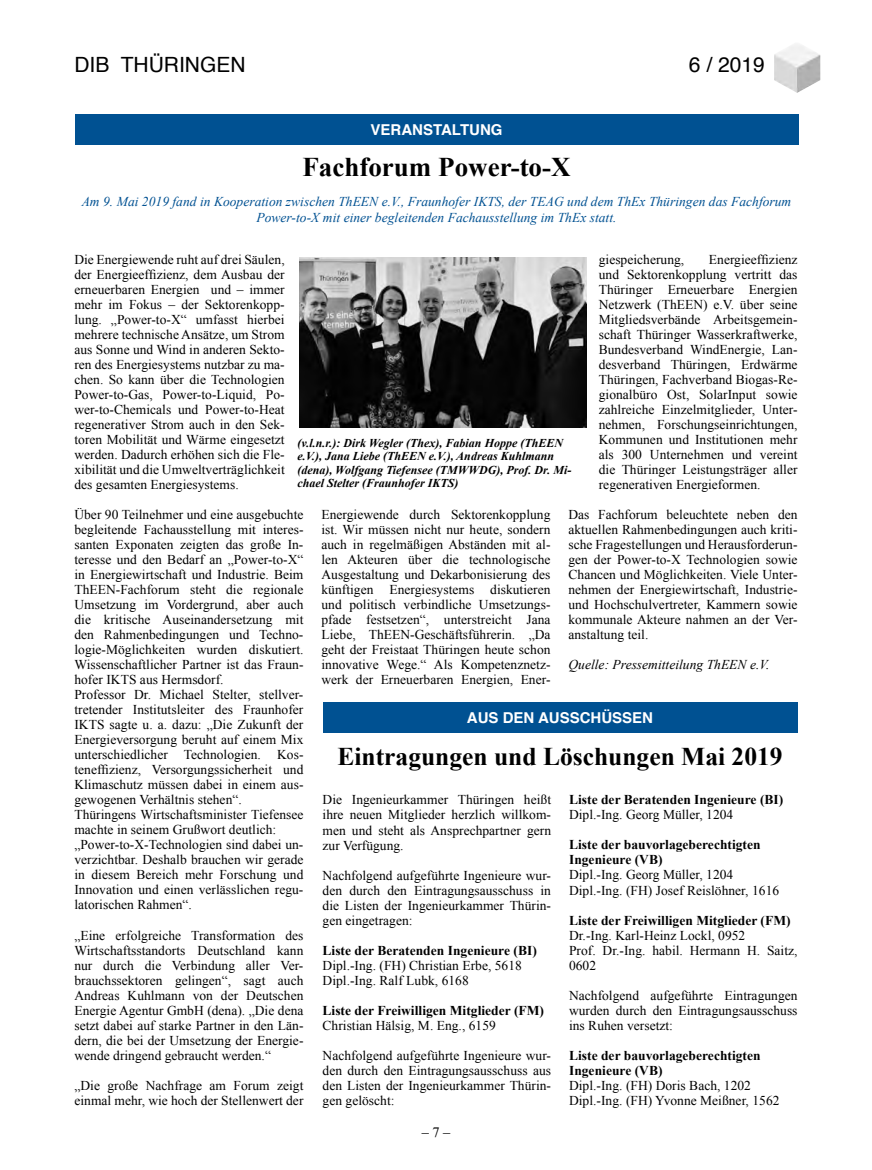
<style>
.page{position:relative;width:872px;height:1170px;background:#fff}
.page>*{position:absolute;margin:0;border:0;box-sizing:border-box;transform-origin:0 0}
.t1{font:700 27px "Times New Roman";color:#000}
.t2{font:700 25.5px "Times New Roman";color:#000}
.t3{font:21px "Helvetica";color:#000}
.t4{font:700 15px "Helvetica";color:#fff}
.t5{font:14.25px "Times New Roman";color:#000}
.t6{font:13.5px/15px "Times New Roman";color:#000;text-align:justify}
.t7{font:700 13.5px/15px "Times New Roman";color:#000}
.t8{font:italic 13.5px/16.5px "Times New Roman";color:#005192;text-align:center}
.t9{font:italic 13.5px "Times New Roman";color:#000}
.t10{font:italic 700 12px/13.5px "Times New Roman";color:#000}
</style>
<div class="page">
<img style="left:774px;top:44px;width:46px;height:49px">
<div style="left:322px;top:702px;width:475px;height:30px;background:#005192"></div>
<div style="left:75px;top:114px;width:723px;height:30px;background:#005192"></div>
<img style="left:300px;top:257px;width:286px;height:170px">
<h3 class="t3" style="left:74px;top:49px;width:173px">DIB THÜRINGEN</h3>
<h3 class="t3" style="left:689px;top:49px;width:77px">6 / 2019</h3>
<p class="t4" style="left:370px;top:117px;width:133px">VERANSTALTUNG</p>
<h1 class="t1" style="left:302px;top:149px;width:270px">Fachforum Power-to-X</h1>
<p class="t8" style="left:82px;top:192px;width:711px">Am 9. Mai 2019 fand in Kooperation zwischen ThEEN e.V., Fraunhofer IKTS, der TEAG und dem ThEx Thüringen das Fachforum<br>Power-to-X mit einer begleitenden Fachausstellung im ThEx statt.</p>
<p class="t6" style="left:599px;top:252px;width:200px;text-indent:110px">Energieeffizienz und Sektorenkopplung vertritt das Thüringer Erneuerbare Energien Netzwerk (ThEEN) e.V. über seine Mitgliedsverbände Arbeitsgemein&shy;schaft Thüringer Wasserkraftwerke, Bundesverband WindEnergie, Lan&shy;desverband Thüringen, Erdwärme Thüringen, Fachverband Biogas-Re&shy;gionalbüro Ost, SolarInput sowie zahlreiche Einzelmitglieder, Unter&shy;nehmen, Forschungseinrichtungen, Kommunen und Institutionen mehr als 300 Unternehmen und vereint die Thüringer Leistungsträger aller regenerativen Energieformen.</p>
<p class="t6" style="left:568px;top:507px;width:230px">Das Fachforum beleuchtete neben den aktuellen Rahmenbedingungen auch kriti&shy;sche Fragestellungen und Herausforderun&shy;gen der Power-to-X Technologien sowie Chancen und Möglichkeiten. Viele Unter&shy;nehmen der Energiewirtschaft, Industrie&shy;und Hochschulvertreter, Kammern sowie kommunale Akteure nahmen an der Ver&shy;anstaltung teil.</p>
<p class="t9" style="left:568px;top:655px;width:202px">Quelle: Pressemitteilung ThEEN e.V.</p>
<p class="t6" style="left:599px;top:252px;width:87px">giespeicherung,</p>
<p class="t6" style="left:74px;top:252px;width:212px">Die Energiewende ruht auf drei Säulen, der Energieeffizienz, dem Ausbau der erneuerbaren Energien und – immer mehr im Fokus – der Sektorenkopp&shy;lung. „Power-to-X“ umfasst hierbei mehrere technische Ansätze, um Strom aus Sonne und Wind in anderen Sekto&shy;ren des Energiesystems nutzbar zu ma&shy;chen. So kann über die Technologien Power-to-Gas, Power-to-Liquid, Po&shy;wer-to-Chemicals und Power-to-Heat regenerativer Strom auch in den Sek&shy;toren Mobilität und Wärme eingesetzt werden. Dadurch erhöhen sich die Fle&shy;xibilität und die Umweltverträglichkeit des gesamten Energiesystems.</p>
<p class="t6" style="left:74px;top:507px;width:230px;text-align:left">Über 90 Teilnehmer und eine ausgebuchte begleitende Fachausstellung mit interes&shy;santen Exponaten zeigten das große In&shy;teresse und den Bedarf an „Power-to-X“ in Energiewirtschaft und Industrie. Beim ThEEN-Fachforum steht die regionale Umsetzung im Vordergrund, aber auch die kritische Auseinandersetzung mit den Rahmenbedingungen und Techno&shy;logie-Möglichkeiten wurden diskutiert.<br>Wissenschaftlicher Partner ist das Fraun&shy;hofer IKTS aus Hermsdorf.<br>Professor Dr. Michael Stelter, stellver&shy;tretender Institutsleiter des Fraunhofer IKTS sagte u. a. dazu: „Die Zukunft der Energieversorgung beruht auf einem Mix unterschiedlicher Technologien. Kos&shy;teneffizienz, Versorgungssicherheit und Klimaschutz müssen dabei in einem aus&shy;gewogenen Verhältnis stehen“.<br>Thüringens Wirtschaftsminister Tiefensee machte in seinem Grußwort deutlich: „Power-to-X-Technologien sind dabei un&shy;verzichtbar. Deshalb brauchen wir gerade in diesem Bereich mehr Forschung und Innovation und einen verlässlichen regu&shy;latorischen Rahmen“.</p>
<p class="t6" style="left:74px;top:927px;width:231px">„Eine erfolgreiche Transformation des Wirtschaftsstandorts Deutschland kann nur durch die Verbindung aller Ver&shy;brauchssektoren gelingen“, sagt auch Andreas Kuhlmann von der Deutschen Energie Agentur GmbH (dena). „Die dena setzt dabei auf starke Partner in den Län&shy;dern, die bei der Umsetzung der Energie&shy;wende dringend gebraucht werden.“</p>
<p class="t6" style="left:74px;top:1077px;width:230px">„Die große Nachfrage am Forum zeigt einmal mehr, wie hoch der Stellenwert der</p>
<p class="t10" style="left:297px;top:435px;width:275px">(v.l.n.r.): Dirk Wegler (Thex), Fabian Hoppe (ThEEN e.V.), Jana Liebe (ThEEN e.V.), Andreas Kuhlmann (dena), Wolfgang Tiefensee (TMWWDG), Prof. Dr. Mi&shy;chael Stelter (Fraunhofer IKTS)</p>
<p class="t6" style="left:321px;top:507px;width:230px">Energiewende durch Sektorenkopplung ist. Wir müssen nicht nur heute, sondern auch in regelmäßigen Abständen mit al&shy;len Akteuren über die technologische Ausgestaltung und Dekarbonisierung des künftigen Energiesystems diskutieren und politisch verbindliche Umsetzungs&shy;pfade festsetzen“, unterstreicht Jana Liebe, ThEEN-Geschäftsführerin. „Da geht der Freistaat Thüringen heute schon innovative Wege.“ Als Kompetenznetz&shy;werk der Erneuerbaren Energien, Ener-</p>
<p class="t4" style="left:467px;top:705px;width:188px">AUS DEN AUSSCHÜSSEN</p>
<h2 class="t2" style="left:337px;top:738px;width:446px">Eintragungen und Löschungen Mai 2019</h2>
<p class="t6" style="left:322px;top:792px;width:230px">Die Ingenieurkammer Thüringen heißt ihre neuen Mitglieder herzlich willkom&shy;men und steht als Ansprechpartner gern zur Verfügung.</p>
<p class="t6" style="left:322px;top:867px;width:230px">Nachfolgend aufgeführte Ingenieure wur&shy;den durch den Eintragungsausschuss in die Listen der Ingenieurkammer Thürin&shy;gen eingetragen:</p>
<p class="t7" style="left:322px;top:942px;width:216px">Liste der Beratenden Ingenieure (BI)</p>
<p class="t6" style="left:322px;top:957px;width:201px">Dipl.-Ing. (FH) Christian Erbe, 5618<br>Dipl.-Ing. Ralf Lubk, 6168</p>
<p class="t7" style="left:322px;top:1002px;width:223px">Liste der Freiwilligen Mitglieder (FM)</p>
<p class="t6" style="left:322px;top:1017px;width:175px">Christian Hälsig, M. Eng., 6159</p>
<p class="t6" style="left:322px;top:1047px;width:230px">Nachfolgend aufgeführte Ingenieure wur&shy;den durch den Eintragungsausschuss aus den Listen der Ingenieurkammer Thürin&shy;gen gelöscht:</p>
<p class="t7" style="left:569px;top:792px;width:216px">Liste der Beratenden Ingenieure (BI)</p>
<p class="t6" style="left:569px;top:807px;width:166px">Dipl.-Ing. Georg Müller, 1204</p>
<p class="t7" style="left:569px;top:837px;width:193px">Liste der bauvorlageberechtigten<br>Ingenieure (VB)</p>
<p class="t6" style="left:569px;top:867px;width:212px">Dipl.-Ing. Georg Müller, 1204<br>Dipl.-Ing. (FH) Josef Reislöhner, 1616</p>
<p class="t7" style="left:569px;top:912px;width:223px">Liste der Freiwilligen Mitglieder (FM)</p>
<p class="t6" style="left:569px;top:927px;width:230px;text-align:left">Dr.-Ing. Karl-Heinz Lockl, 0952<br>Prof. Dr.-Ing. habil. Hermann H. Saitz,<br>0602</p>
<p class="t6" style="left:569px;top:987px;width:230px">Nachfolgend aufgeführte Eintragungen wurden durch den Eintragungsausschuss ins Ruhen versetzt:</p>
<p class="t7" style="left:569px;top:1047px;width:193px">Liste der bauvorlageberechtigten<br>Ingenieure (VB)</p>
<p class="t6" style="left:569px;top:1077px;width:212px">Dipl.-Ing. (FH) Doris Bach, 1202<br>Dipl.-Ing. (FH) Yvonne Meißner, 1562</p>
<p class="t5" style="left:422px;top:1122px;width:30px">– 7 –</p>
</div>
